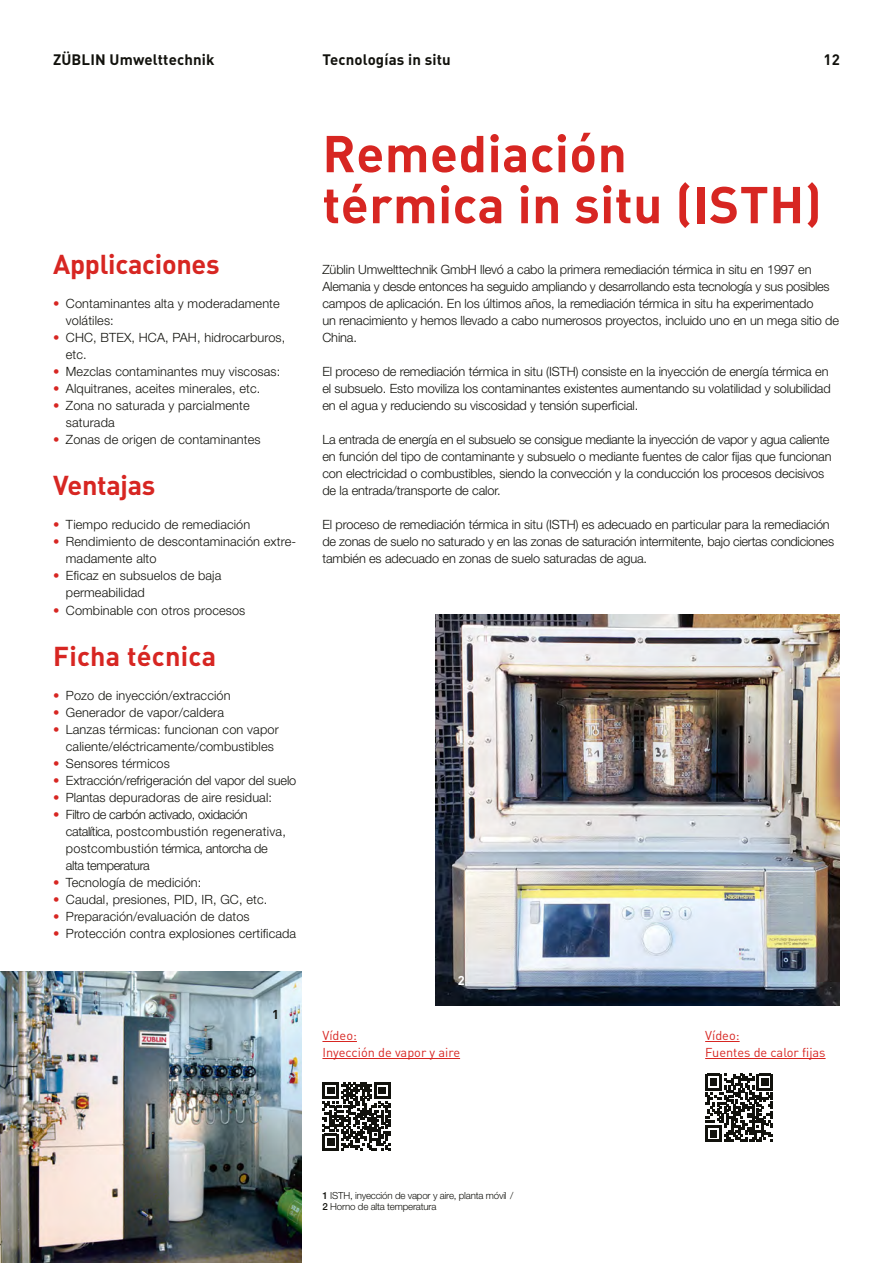
<style>
.page{position:relative;width:893px;height:1263px;background:#fff}
.page>*{position:absolute;margin:0;border:0;box-sizing:border-box;transform-origin:0 0}
.t1{font:700 51px/51px "DIN Pro";letter-spacing:.01em;color:#d72622}
.t2{font:700 27px "DIN Pro";letter-spacing:-.01em;color:#d72622}
.t3{font:700 27px "DIN Pro";letter-spacing:.01em;color:#d72622}
.t4{font:700 15px "DIN Pro";letter-spacing:.01em;color:#12120d}
.t5{font:300 12.75px/17px "Helvetica Neue LT Pro";letter-spacing:-.01em;color:#12120d}
.t6{font:300 12.75px/17px "Helvetica Neue LT Pro";letter-spacing:.01em;color:#12120d}
.t7{font:300 12.75px/17px "Helvetica Neue LT Pro";letter-spacing:-.03em;color:#12120d}
.t8{font:12.75px/17px "DIN Pro";color:#d72622}
.t9{font:700 12.75px "DIN Pro";color:#12120d}
.t10{font:700 12.75px "DIN Pro";color:#fff}
.t11{font:300 9.75px/11.2px "Helvetica Neue LT Pro";letter-spacing:-.02em;color:#12120d}
.s1{color:#d72622}
.s2{font-weight:500}
</style>
<div class="page">
<img style="left:0;top:972px;width:301px;height:291px">
<img style="left:436px;top:614px;width:404px;height:392px">
<hr style="left:322px;top:1041px;width:35px;height:1px;background:#d72622">
<hr style="left:322px;top:1058px;width:138px;height:1px;background:#d72622">
<hr style="left:705px;top:1041px;width:35px;height:1px;background:#d72622">
<hr style="left:705px;top:1058px;width:121px;height:1px;background:#d72622">
<svg style="left:322px;top:1082px;width:68px;height:68px"></svg>
<svg style="left:705px;top:1074px;width:68px;height:68px"></svg>
<p class="t4" style="left:53px;top:49px;width:163px">ZÜBLIN Umwelttechnik</p>
<p class="t4" style="left:823px;top:49px;width:18px">12</p>
<p class="t4" style="left:322px;top:49px;width:130px">Tecnologías in situ</p>
<h2 class="t2" style="left:53px;top:246px;width:168px">Applicaciones</h2>
<p class="t6" style="left:66px;top:295px;width:215px;text-indent:-13px"><span class="s1">•</span> Contaminantes alta y moderadamente volátiles:</p>
<p class="t6" style="left:66px;top:329px;width:221px;text-indent:-13px"><span class="s1">•</span> CHC, BTEX, HCA, PAH, hidrocarburos, etc.</p>
<p class="t6" style="left:53px;top:363px;width:229px"><span class="s1">•</span> Mezclas contaminantes muy viscosas:</p>
<p class="t6" style="left:53px;top:380px;width:209px"><span class="s1">•</span> Alquitranes, aceites minerales, etc.</p>
<p class="t6" style="left:66px;top:397px;width:185px;text-indent:-13px"><span class="s1">•</span> Zona no saturada y parcialmente saturada</p>
<p class="t6" style="left:53px;top:431px;width:209px"><span class="s1">•</span> Zonas de origen de contaminantes</p>
<h2 class="t2" style="left:53px;top:467px;width:104px">Ventajas</h2>
<p class="t6" style="left:53px;top:516px;width:199px"><span class="s1">•</span> Tiempo reducido de remediación</p>
<p class="t6" style="left:66px;top:533px;width:232px;text-indent:-13px"><span class="s1">•</span> Rendimiento de descontaminación extre&shy;madamente alto</p>
<p class="t6" style="left:66px;top:567px;width:157px;text-indent:-13px"><span class="s1">•</span> Eficaz en subsuelos de baja permeabilidad</p>
<p class="t6" style="left:53px;top:601px;width:194px"><span class="s1">•</span> Combinable con otros procesos</p>
<h2 class="t3" style="left:53px;top:637px;width:164px">Ficha técnica</h2>
<p class="t6" style="left:53px;top:686px;width:179px"><span class="s1">•</span> Pozo de inyección/extracción</p>
<p class="t6" style="left:53px;top:703px;width:172px"><span class="s1">•</span> Generador de vapor/caldera</p>
<p class="t6" style="left:66px;top:720px;width:214px;text-indent:-13px"><span class="s1">•</span> Lanzas térmicas: funcionan con vapor caliente/eléctricamente/combustibles</p>
<p class="t6" style="left:53px;top:754px;width:118px"><span class="s1">•</span> Sensores térmicos</p>
<p class="t5" style="left:53px;top:771px;width:245px"><span class="s1">•</span> Extracción/refrigeración del vapor del suelo</p>
<p class="t6" style="left:53px;top:788px;width:220px"><span class="s1">•</span> Plantas depuradoras de aire residual:</p>
<p class="t7" style="left:66px;top:805px;width:222px;text-indent:-13px"><span class="s1">•</span> Filtro de carbón activado, oxidación catalítica, postcombustión regenerativa, postcombustión térmica, antorcha de alta temperatura</p>
<p class="t6" style="left:53px;top:873px;width:150px"><span class="s1">•</span> Tecnología de medición:</p>
<p class="t6" style="left:53px;top:890px;width:216px"><span class="s1">•</span> Caudal, presiones, PID, IR, GC, etc.</p>
<p class="t6" style="left:53px;top:907px;width:198px"><span class="s1">•</span> Preparación/evaluación de datos</p>
<p class="t6" style="left:53px;top:924px;width:245px"><span class="s1">•</span> Protección contra explosiones certificada</p>
<p class="t9" style="left:272px;top:1006px;width:8px">1</p>
<h1 class="t1" style="left:322px;top:126px;width:501px">Remediación<br>térmica in situ (ISTH)</h1>
<p class="t5" style="left:322px;top:261px;width:518px">Züblin Umwelttechnik GmbH llevó a cabo la primera remediación térmica in situ en 1997 en Alemania y desde entonces ha seguido ampliando y desarrollando esta tecnología y sus posibles campos de aplicación. En los últimos años, la remediación térmica in situ ha experimentado<br>un renacimiento y hemos llevado a cabo numerosos proyectos, incluido uno en un mega sitio de China.</p>
<p class="t5" style="left:322px;top:363px;width:510px">El proceso de remediación térmica in situ (ISTH) consiste en la inyección de energía térmica en el subsuelo. Esto moviliza los contaminantes existentes aumentando su volatilidad y solubilidad en el agua y reduciendo su viscosidad y tensión superficial.</p>
<p class="t5" style="left:322px;top:431px;width:511px">La entrada de energía en el subsuelo se consigue mediante la inyección de vapor y agua caliente en función del tipo de contaminante y subsuelo o mediante fuentes de calor fijas que funcionan con electricidad o combustibles, siendo la convección y la conducción los procesos decisivos de la entrada/transporte de calor.</p>
<p class="t5" style="left:322px;top:516px;width:513px">El proceso de remediación térmica in situ (ISTH) es adecuado en particular para la remediación de zonas de suelo no saturado y en las zonas de saturación intermitente, bajo ciertas condiciones también es adecuado en zonas de suelo saturadas de agua.</p>
<p class="t10" style="left:458px;top:972px;width:8px">2</p>
<p class="t8" style="left:322px;top:1026px;width:139px">Vídeo:<br>Inyección de vapor y aire</p>
<p class="t8" style="left:705px;top:1026px;width:122px">Vídeo:<br>Fuentes de calor fijas</p>
<p class="t11" style="left:322px;top:1189px;width:192px"><span class="s2">1</span> ISTH, inyección de vapor y aire, planta móvil /<br><span class="s2">2</span> Horno de alta temperatura</p>
</div>
